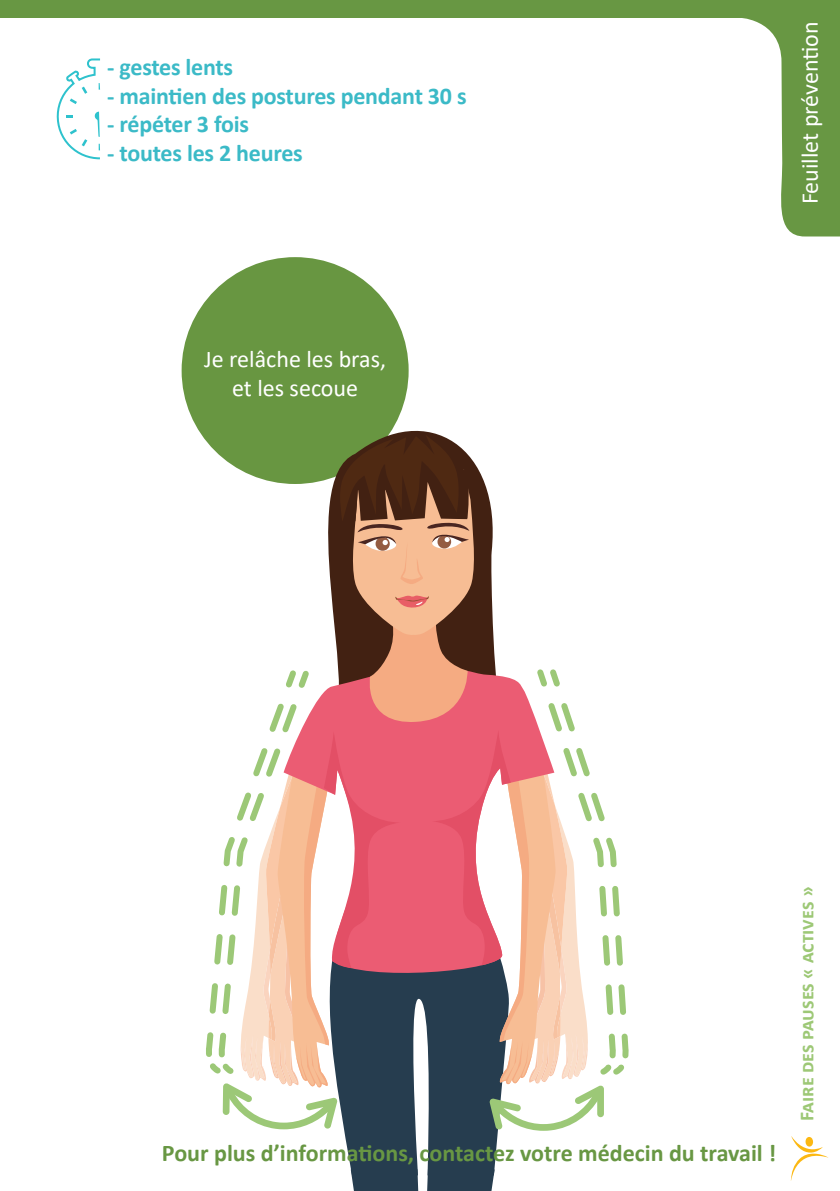
<style>
.page{position:relative;width:840px;height:1191px;background:#fff}
.page>*{position:absolute;margin:0;border:0;box-sizing:border-box;transform-origin:0 0}
.t1{font:700 24px "Calibri";letter-spacing:-.01em;color:#3bbac7}
.t2{font:700 24px "Calibri";color:#689743}
.t3{font:24px/28.8px "Calibri";color:#fff;text-align:center}
.t4{font:700 20px "Calibri";color:#9dc876}
</style>
<div class="page">
<svg style="left:790px;top:1136px;width:37px;height:44px"></svg>
<div style="left:181px;top:257px;width:227px;height:227px;background:#689641;border-radius:50%"></div>
<svg style="left:742px;top:18px;width:97px;height:219px;fill:#689743"></svg>
<div style="left:0;top:0;width:839px;height:18px;background:#689743"></div>
<svg style="left:344px;top:1130px;width:154px;height:44px;background:#405464"></svg>
<svg style="left:205px;top:435px;width:424px;height:695px"></svg>
<svg style="left:205px;top:665px;width:95px;height:465px"></svg>
<svg style="left:350px;top:1169px;width:68px;height:22px"></svg>
<svg style="left:427px;top:1169px;width:67px;height:22px"></svg>
<svg style="left:56px;top:58px;width:45px;height:102px"></svg>
<p class="t1" style="left:107px;top:50px;width:127px">- gestes lents</p>
<p class="t1" style="left:107px;top:79px;width:360px">- maintien des postures pendant 30 s</p>
<p class="t1" style="left:107px;top:107px;width:143px">- répéter 3 fois</p>
<p class="t1" style="left:107px;top:136px;width:197px">- toutes les 2 heures</p>
<p class="t3" style="left:204px;top:344px;width:183px">Je relâche les bras, et les secoue</p>
<p class="t3" style="left:794px;top:204px;width:185px;rotate:-90deg">Feuillet prévention</p>
<p class="t2" style="left:162px;top:1135px;width:615px">Pour plus d’informations, contactez votre médecin du travail !</p>
<p class="t4" style="left:792px;top:1121px;width:236px;rotate:-90deg">Faire des pauses « actives »</p>
</div>
